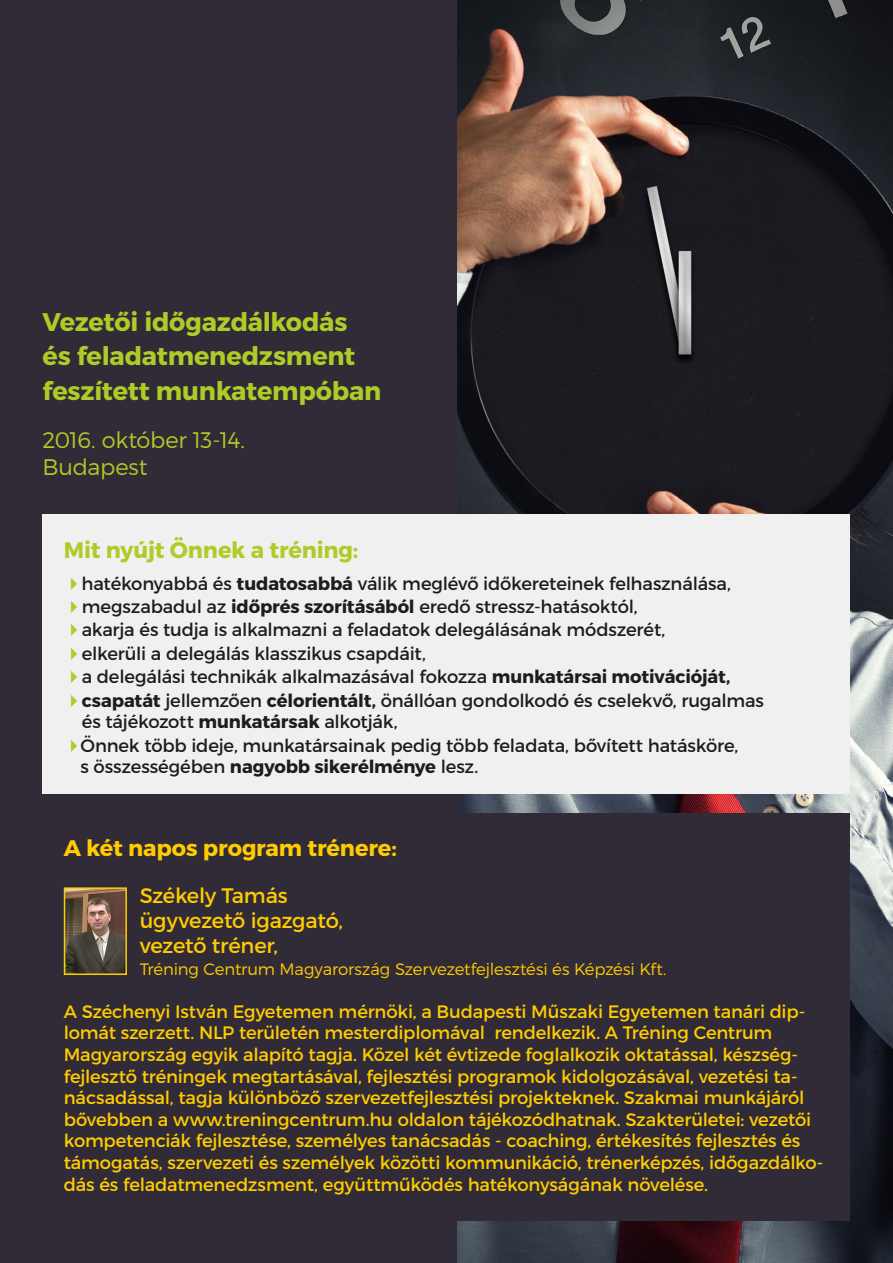
<style>
.page{position:relative;width:893px;height:1263px;background:#312b37}
.page>*{position:absolute;margin:0;border:0;box-sizing:border-box;transform-origin:0 0}
.t1{font:700 25.5px/34.5px "Montserrat";letter-spacing:-.01em;color:#afcb27}
.t2{font:300 22.5px/27px "Montserrat";letter-spacing:-.015em;color:#afcb27}
.t3{font:700 22.5px "Montserrat";letter-spacing:-.005em;color:#fc0}
.t4{font:700 22.5px "Montserrat";letter-spacing:-.01em;color:#afcb27}
.t5{font:21px/25.2px "Montserrat";letter-spacing:-.015em;color:#fc0}
.t6{font:18px/21.6px "Montserrat";letter-spacing:-.01em;color:#fc0}
.t7{font:18px/21.6px "Montserrat";letter-spacing:-.01em;color:#1d1d1b}
.t8{font:300 16.5px "Montserrat";letter-spacing:-.01em;color:#fc0}
.s1{color:#afcb27}
.s2{font-weight:700}
</style>
<div class="page">
<img style="left:457px;top:0;width:436px;height:1263px">
<div style="left:43px;top:514px;width:807px;height:280px;background:#f0f0f0"></div>
<div style="left:43px;top:813px;width:807px;height:407px;background:#312b37"></div>
<img style="left:67px;top:890px;width:57px;height:82px">
<div style="left:64px;top:887px;width:63px;height:88px;border:2px solid #fc0"></div>
<h1 class="t1" style="left:43px;top:305px;width:340px">Vezetői időgazdálkodás és feladatmenedzsment feszített munkatempóban</h1>
<p class="t2" style="left:43px;top:426px;width:204px">2016. október 13-14.<br>Budapest</p>
<p class="t4" style="left:64px;top:536px;width:296px">Mit nyújt Önnek a tréning:</p>
<p class="t7" style="left:64px;top:572px;width:669px"><span class="s1">✔</span>hatékonyabbá és <span class="s2">tudatosabbá</span> válik meglévő időkereteinek felhasználása,</p>
<p class="t7" style="left:64px;top:596px;width:575px"><span class="s1">✔</span>megszabadul az <span class="s2">időprés szorításából</span> eredő stressz-hatásoktól,</p>
<p class="t7" style="left:64px;top:619px;width:603px"><span class="s1">✔</span>akarja és tudja is alkalmazni a feladatok delegálásának módszerét,</p>
<p class="t7" style="left:64px;top:642px;width:364px"><span class="s1">✔</span>elkerüli a delegálás klasszikus csapdáit,</p>
<p class="t7" style="left:64px;top:666px;width:668px"><span class="s1">✔</span>a delegálási technikák alkalmazásával fokozza <span class="s2">munkatársai motivációját,</span></p>
<p class="t7" style="left:82px;top:689px;width:684px;text-indent:-18px"><span class="s1">✔</span><span class="s2">csapatát</span> jellemzően <span class="s2">célorientált,</span> önállóan gondolkodó és cselekvő, rugalmas és tájékozott <span class="s2">munkatársak</span> alkotják,</p>
<p class="t7" style="left:80px;top:734px;width:659px;text-indent:-17px"><span class="s1">✔</span>Önnek több ideje, munkatársainak pedig több feladata, bővített hatásköre, s összességében <span class="s2">nagyobb sikerélménye</span> lesz.</p>
<p class="t3" style="left:64px;top:834px;width:334px">A két napos program trénere:</p>
<p class="t5" style="left:140px;top:882px;width:205px">Székely Tamás ügyvezető igazgató, vezető tréner,</p>
<p class="t8" style="left:140px;top:959px;width:528px">Tréning Centrum Magyarország Szervezetfejlesztési és Képzési Kft.</p>
<p class="t6" style="left:64px;top:1000px;width:761px">A Széchenyi István Egyetemen mérnöki, a Budapesti Műszaki Egyetemen tanári dip&shy;lomát szerzett. NLP területén mesterdiplomával rendelkezik. A Tréning Centrum Magyarország egyik alapító tagja. Közel két évtizede foglalkozik oktatással, készség&shy;fejlesztő tréningek megtartásával, fejlesztési programok kidolgozásával, vezetési ta&shy;nácsadással, tagja különböző szervezetfejlesztési projekteknek. Szakmai munkájáról bővebben a www.treningcentrum.hu oldalon tájékozódhatnak. Szakterületei: vezetői kompetenciák fejlesztése, személyes tanácsadás - coaching, értékesítés fejlesztés és támogatás, szervezeti és személyek közötti kommunikáció, trénerképzés, időgazdálko&shy;dás és feladatmenedzsment, együttműködés hatékonyságának növelése.</p>
</div>
